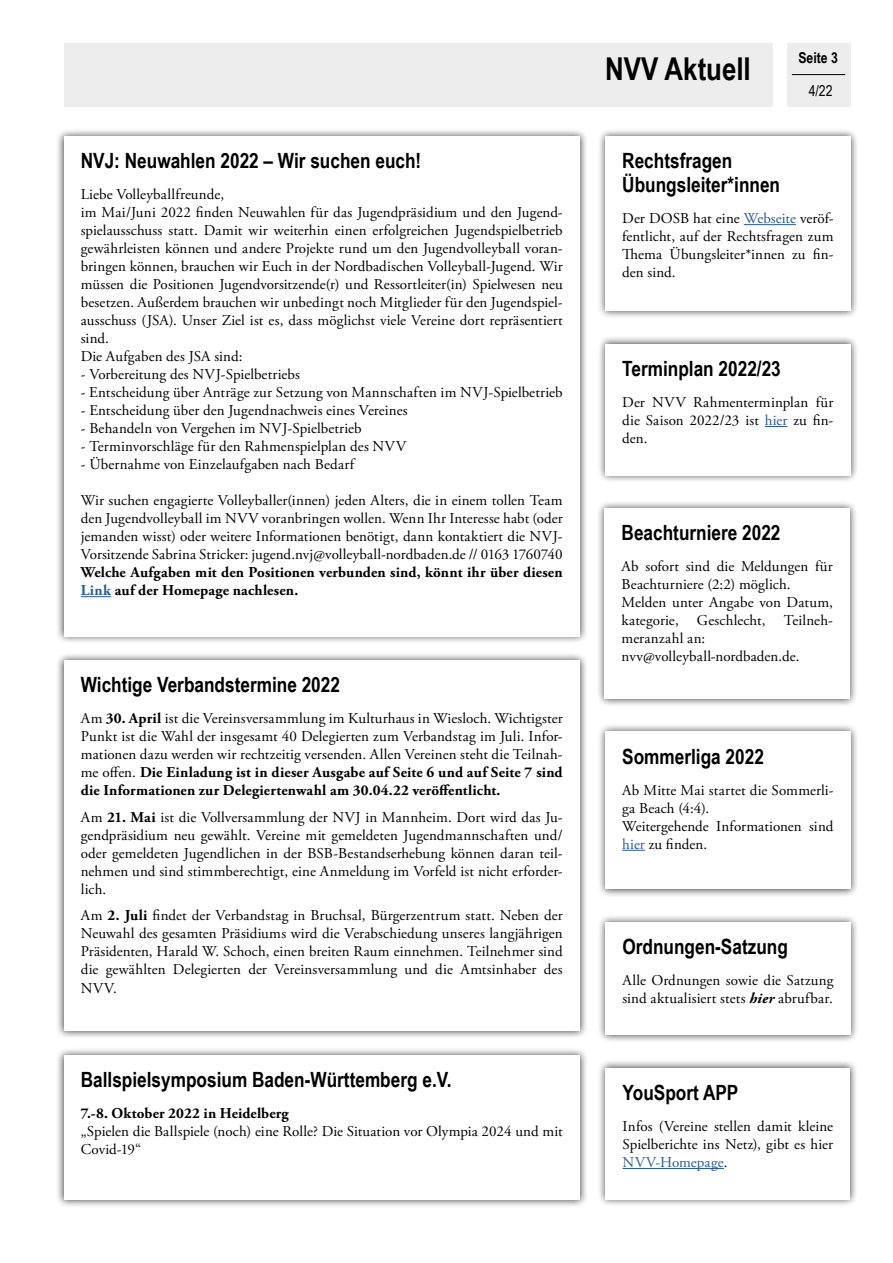
<style>
.page{position:relative;width:893px;height:1263px;background:#fff}
.page>*{position:absolute;margin:0;border:0;box-sizing:border-box;transform-origin:0 0}
.t1{font:700 31.5px "Arial Narrow";color:#000}
.t2{font:700 21px/24px "Arial Narrow";color:#000}
.t3{font:15px/18px "Adobe Garamond Pro";letter-spacing:.005em;color:#000;text-align:justify}
.t4{font:700 15px/18px "Adobe Garamond Pro";letter-spacing:.01em;color:#000}
.t5{font:700 15px "Arial Narrow";color:#000}
.t6{font:15px "Arial Narrow";color:#000}
.s1{color:#275b9b}
.s2{font-weight:700}
.s3{font-weight:700;font-style:italic}
</style>
<div class="page">
<div style="left:787px;top:43px;width:63px;height:63px;background:#ededed"></div>
<hr style="left:792px;top:74px;width:53px;height:1px;background:#000">
<div style="left:64px;top:43px;width:708px;height:63px;background:#ededed"></div>
<div style="left:597px;top:1060px;width:261px;height:147px;background:#000;opacity:.75"></div>
<div style="left:606px;top:1068px;width:244px;height:131px;background:#fff"></div>
<hr style="left:623px;top:1168px;width:101px;height:1px;background:#275b9b">
<div style="left:597px;top:914px;width:261px;height:129px;background:#000;opacity:.75"></div>
<div style="left:605px;top:922px;width:245px;height:113px;background:#fff"></div>
<div style="left:597px;top:723px;width:262px;height:174px;background:#000;opacity:.75"></div>
<div style="left:605px;top:732px;width:245px;height:157px;background:#fff"></div>
<svg style="left:622px;top:850px;width:23px;height:1px"></svg>
<div style="left:597px;top:336px;width:262px;height:148px;background:#000;opacity:.75"></div>
<div style="left:605px;top:344px;width:245px;height:131px;background:#fff"></div>
<svg style="left:765px;top:426px;width:22px;height:1px"></svg>
<div style="left:596px;top:500px;width:262px;height:207px;background:#000;opacity:.75"></div>
<div style="left:605px;top:508px;width:245px;height:191px;background:#fff"></div>
<div style="left:597px;top:128px;width:262px;height:191px;background:#000;opacity:.75"></div>
<div style="left:605px;top:136px;width:245px;height:175px;background:#fff"></div>
<hr style="left:744px;top:224px;width:52px;height:1px;background:#275b9b">
<div style="left:56px;top:128px;width:532px;height:516px;background:#000;opacity:.75"></div>
<div style="left:64px;top:136px;width:516px;height:500px;background:#fff"></div>
<hr style="left:81px;top:596px;width:30px;height:1px;background:#275b9b">
<div style="left:56px;top:652px;width:532px;height:387px;background:#000;opacity:.75"></div>
<div style="left:64px;top:660px;width:516px;height:371px;background:#fff"></div>
<div style="left:56px;top:1047px;width:532px;height:161px;background:#000;opacity:.75"></div>
<div style="left:64px;top:1055px;width:516px;height:145px;background:#fff"></div>
<h2 class="t2" style="left:81px;top:148px;width:342px">NVJ: Neuwahlen 2022 – Wir suchen euch!</h2>
<p class="t3" style="left:81px;top:186px;width:483px;text-align:left">Liebe Volleyballfreunde,<br>im Mai/Juni 2022 finden Neuwahlen für das Jugendpräsidium und den Jugend&shy;spielausschuss statt. Damit wir weiterhin einen erfolgreichen Jugendspielbetrieb gewährleisten können und andere Projekte rund um den Jugendvolleyball voran&shy;bringen können, brauchen wir Euch in der Nordbadischen Volleyball-Jugend. Wir müssen die Positionen Jugendvorsitzende(r) und Ressortleiter(in) Spielwesen neu besetzen. Außerdem brauchen wir unbedingt noch Mitglieder für den Jugendspiel&shy;ausschuss (JSA). Unser Ziel ist es, dass möglichst viele Vereine dort repräsentiert sind.<br>Die Aufgaben des JSA sind:</p>
<p class="t3" style="left:81px;top:366px;width:221px">- Vorbereitung des NVJ-Spielbetriebs</p>
<p class="t3" style="left:81px;top:384px;width:483px">- Entscheidung über Anträge zur Setzung von Mannschaften im NVJ-Spielbetrieb</p>
<p class="t3" style="left:81px;top:402px;width:329px">- Entscheidung über den Jugendnachweis eines Vereines</p>
<p class="t3" style="left:81px;top:420px;width:282px">- Behandeln von Vergehen im NVJ-Spielbetrieb</p>
<p class="t3" style="left:81px;top:438px;width:327px">- Terminvorschläge für den Rahmenspielplan des NVV</p>
<p class="t3" style="left:81px;top:456px;width:275px">- Übernahme von Einzelaufgaben nach Bedarf</p>
<p class="t3" style="left:81px;top:492px;width:483px">Wir suchen engagierte Volleyballer(innen) jeden Alters, die in einem tollen Team den Jugendvolleyball im NVV voranbringen wollen. Wenn Ihr Interesse habt (oder jemanden wisst) oder weitere Informationen benötigt, dann kontaktiert die NVJ-Vorsitzende Sabrina Stricker: jugend.nvj@volleyball-nordbaden.de // 0163 1760740</p>
<p class="t4" style="left:81px;top:564px;width:483px">Welche Aufgaben mit den Positionen verbunden sind, könnt ihr über diesen<br><span class="s1">Link</span> auf der Homepage nachlesen.</p>
<h2 class="t2" style="left:81px;top:672px;width:261px">Wichtige Verbandstermine 2022</h2>
<p class="t3" style="left:81px;top:710px;width:483px">Am <span class="s2">30. April</span> ist die Vereinsversammlung im Kulturhaus in Wiesloch. Wichtigster Punkt ist die Wahl der insgesamt 40 Delegierten zum Verbandstag im Juli. Infor&shy;mationen dazu werden wir rechtzeitig versenden. Allen Vereinen steht die Teilnah&shy;me offen. <span class="s2">Die Einladung ist in dieser Ausgabe auf Seite 6 und auf Seite 7 sind die Informationen zur Delegiertenwahl am 30.04.22 veröffentlicht.</span></p>
<p class="t3" style="left:81px;top:809px;width:483px">Am <span class="s2">21. Mai</span> ist die Vollversammlung der NVJ in Mannheim. Dort wird das Ju&shy;gendpräsidium neu gewählt. Vereine mit gemeldeten Jugendmannschaften und/ oder gemeldeten Jugendlichen in der BSB-Bestandserhebung können daran teil&shy;nehmen und sind stimmberechtigt, eine Anmeldung im Vorfeld ist nicht erforder&shy;lich.</p>
<p class="t3" style="left:81px;top:907px;width:483px">Am <span class="s2">2. Juli</span> findet der Verbandstag in Bruchsal, Bürgerzentrum statt. Neben der Neuwahl des gesamten Präsidiums wird die Verabschiedung unseres langjährigen Präsidenten, Harald W. Schoch, einen breiten Raum einnehmen. Teilnehmer sind die gewählten Delegierten der Vereinsversammlung und die Amtsinhaber des NVV.</p>
<h2 class="t2" style="left:81px;top:1067px;width:372px">Ballspielsymposium Baden-Württemberg e.V.</h2>
<p class="t4" style="left:81px;top:1105px;width:210px">7.-8. Oktober 2022 in Heidelberg</p>
<p class="t3" style="left:81px;top:1123px;width:483px">„Spielen die Ballspiele (noch) eine Rolle? Die Situation vor Olympia 2024 und mit<br>Covid-19“</p>
<h1 class="t1" style="left:605px;top:45px;width:147px">NVV Aktuell</h1>
<p class="t5" style="left:798px;top:46px;width:41px">Seite 3</p>
<p class="t6" style="left:809px;top:80px;width:25px">4/22</p>
<h2 class="t2" style="left:622px;top:148px;width:159px">Rechtsfragen<br>Übungsleiter*innen</h2>
<p class="t3" style="left:622px;top:210px;width:213px">Der DOSB hat eine <span class="s1">Webseite</span> veröf&shy;fentlicht, auf der Rechtsfragen zum Thema Übungsleiter*innen zu fin&shy;den sind.</p>
<h2 class="t2" style="left:622px;top:356px;width:160px">Terminplan 2022/23</h2>
<p class="t3" style="left:622px;top:394px;width:213px">Der NVV Rahmenterminplan für die Saison 2022/23 ist <span class="s1">hier</span> zu fin&shy;den.</p>
<h2 class="t2" style="left:622px;top:520px;width:160px">Beachturniere 2022</h2>
<p class="t3" style="left:622px;top:558px;width:213px;text-align:left">Ab sofort sind die Meldungen für<br>Beachturniere (2:2) möglich.<br>Melden unter Angabe von Datum, kategorie, Geschlecht, Teilneh&shy;meranzahl an: nvv@volleyball-nordbaden.de.</p>
<h2 class="t2" style="left:622px;top:743px;width:143px">Sommerliga 2022</h2>
<p class="t3" style="left:622px;top:781px;width:213px;text-align:left">Ab Mitte Mai startet die Sommerli&shy;ga Beach (4:4).<br>Weitergehende Informationen sind <span class="s1">hier</span> zu finden.</p>
<h2 class="t2" style="left:622px;top:934px;width:167px">Ordnungen-Satzung</h2>
<p class="t3" style="left:622px;top:972px;width:213px">Alle Ordnungen sowie die Satzung sind aktualisiert stets <span class="s3">hier</span> abrufbar.</p>
<h2 class="t2" style="left:623px;top:1079px;width:117px">YouSport APP</h2>
<p class="t3" style="left:623px;top:1118px;width:212px">Infos (Vereine stellen damit kleine Spielberichte ins Netz), gibt es hier <span class="s1">NVV-Homepage</span>.</p>
</div>
